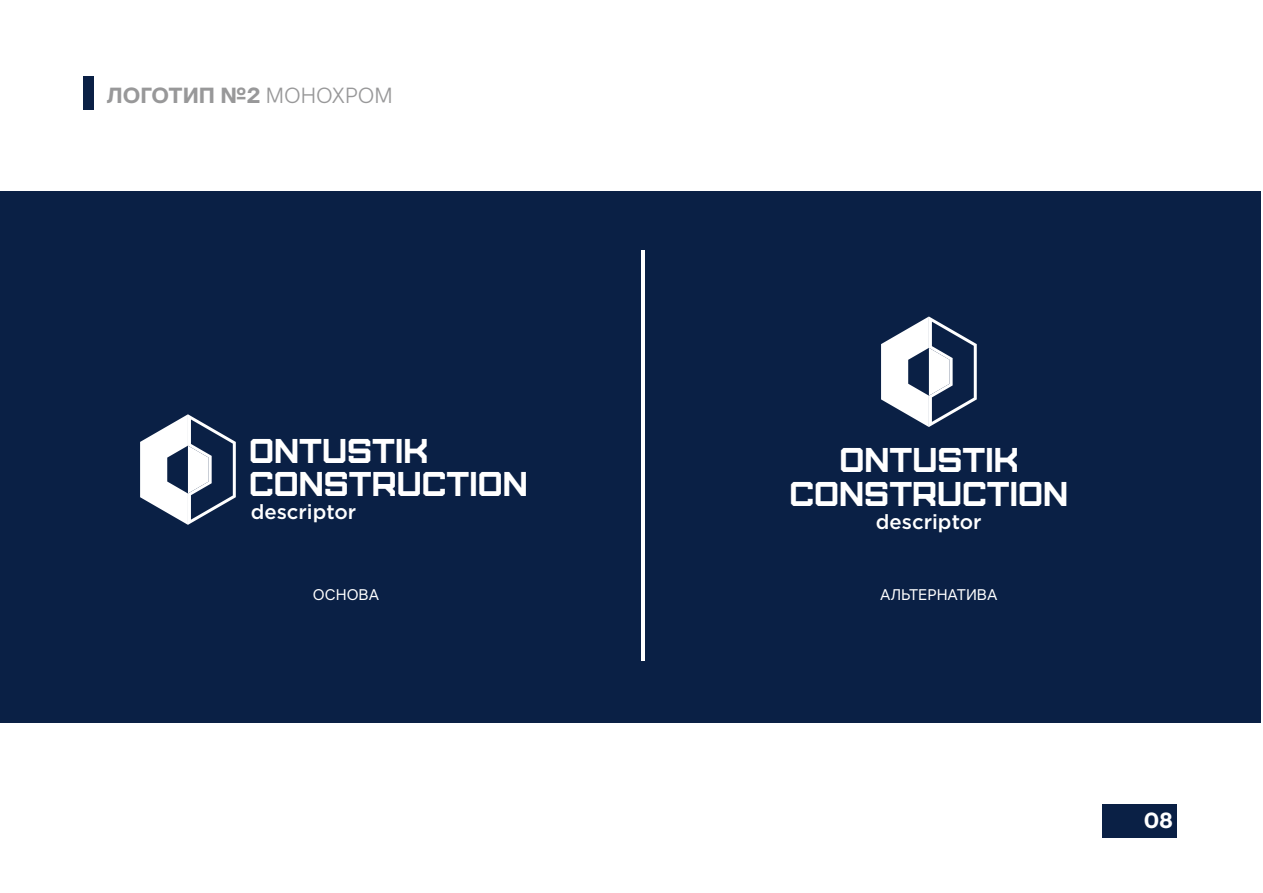
<style>
.page{position:relative;width:1263px;height:893px;background:#fff}
.page>*{position:absolute;margin:0;border:0;box-sizing:border-box;transform-origin:0 0}
.t1{font:34.35px/33.3px "Furore";color:#fff}
.t2{font:700 21.3px "Literal";color:#989899}
.t3{font:700 21.3px "Literal";color:#fff}
.t4{font:500 20.4px "Gotham";color:#fff}
.t5{font:15px "Literal";color:#fff}
.s1{font-weight:300}
</style>
<div class="page">
<div style="left:0;top:191px;width:1260px;height:531px;background:#0a2045"></div>
<div style="left:84px;top:76px;width:10px;height:34px;background:#0a2045"></div>
<div style="left:1102px;top:804px;width:75px;height:34px;background:#0a2045"></div>
<hr style="left:642px;top:250px;width:3px;height:411px;background:#fff">
<svg style="left:140px;top:414px;width:96px;height:111px"></svg>
<svg style="left:881px;top:316px;width:96px;height:111px"></svg>
<p class="t2" style="left:107px;top:86px;width:288px">ЛОГОТИП №2 <span class="s1">МОНОХРОМ</span></p>
<p class="t1" style="left:249px;top:437px;width:280px">ONTUSTIK<br>CONSTRUCTION</p>
<p class="t4" style="left:251px;top:503px;width:107px">descriptor</p>
<p class="t1" style="left:790px;top:446px;width:280px;text-align:center">ONTUSTIK<br>CONSTRUCTION</p>
<p class="t4" style="left:876px;top:512px;width:107px">descriptor</p>
<p class="t5" style="left:313px;top:588px;width:68px">ОСНОВА</p>
<p class="t5" style="left:880px;top:588px;width:119px">АЛЬТЕРНАТИВА</p>
<p class="t3" style="left:1144px;top:811px;width:31px">08</p>
</div>
